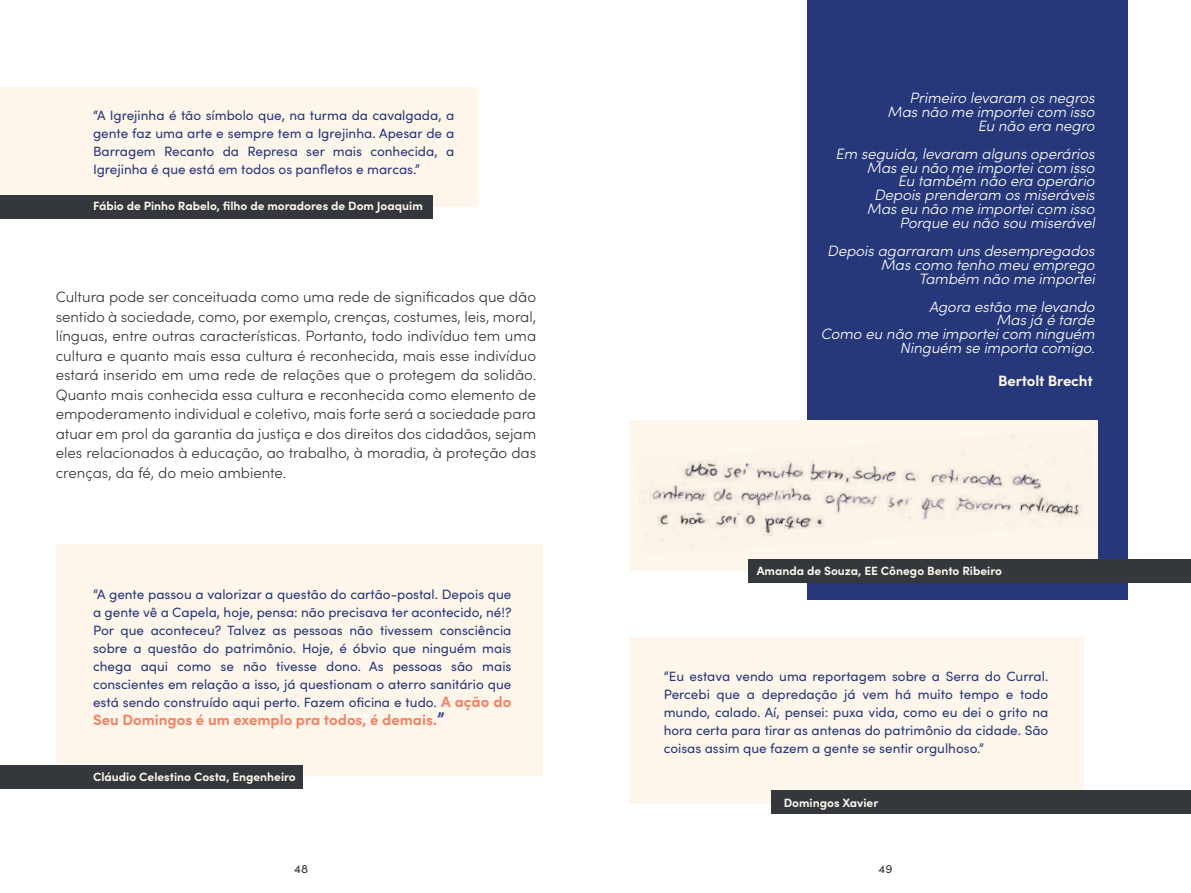
<style>
.page{position:relative;width:1191px;height:893px;background:#fff}
.page>*{position:absolute;margin:0;border:0;box-sizing:border-box;transform-origin:0 0}
.t1{font:300 15px/19.5px "Sofia Pro";color:#34383c;text-align:justify}
.t2{font:italic 300 15px/14px "Sofia Pro";letter-spacing:-.005em;color:#fff;text-align:right}
.t3{font:700 15px "Sofia Pro";color:#f48163}
.t4{font:700 15px "Sofia Pro";letter-spacing:-.01em;color:#fef6eb}
.t5{font:13.5px/18px "Sofia Pro";color:#263879;text-align:justify}
.t6{font:700 12px "Sofia Pro";color:#fef6eb}
.t7{font:12px "Sofia Pro";color:#34383c}
.s1{font-weight:700;font-size:15px;color:#f48163}
.s2{font-size:18px;color:#263879}
</style>
<div class="page">
<div style="left:56px;top:545px;width:486px;height:231px;background:#fef6eb"></div>
<div style="left:0;top:87px;width:477px;height:120px;background:#fef6eb"></div>
<div style="left:0;top:765px;width:302px;height:24px;background:#34383c"></div>
<div style="left:0;top:195px;width:432px;height:23px;background:#34383c"></div>
<div style="left:807px;top:0;width:320px;height:600px;background:#263879"></div>
<div style="left:630px;top:421px;width:467px;height:150px;background:#fef6eb"></div>
<div style="left:630px;top:637px;width:453px;height:167px;background:#fef6eb"></div>
<div style="left:771px;top:790px;width:420px;height:24px;background:#34383c"></div>
<div style="left:748px;top:559px;width:442px;height:24px;background:#34383c"></div>
<img style="left:642px;top:436px;width:441px;height:104px">
<p class="t5" style="left:93px;top:105px;width:363px">“A Igrejinha é tão símbolo que, na turma da cavalgada, a gente faz uma arte e sempre tem a Igrejinha. Apesar de a Barragem Recanto da Represa ser mais conhecida, a Igrejinha é que está em todos os panfletos e marcas.”</p>
<p class="t6" style="left:93px;top:197px;width:331px">Fábio de Pinho Rabelo, filho de moradores de Dom Joaquim</p>
<p class="t1" style="left:56px;top:286px;width:482px">Cultura pode ser conceituada como uma rede de significados que dão sentido à sociedade, como, por exemplo, crenças, costumes, leis, moral, línguas, entre outras características. Portanto, todo indivíduo tem uma cultura e quanto mais essa cultura é reconhecida, mais esse indivíduo estará inserido em uma rede de relações que o protegem da solidão.<br>Quanto mais conhecida essa cultura e reconhecida como elemento de empoderamento individual e coletivo, mais forte será a sociedade para atuar em prol da garantia da justiça e dos direitos dos cidadãos, sejam eles relacionados à educação, ao trabalho, à moradia, à proteção das crenças, da fé, do meio ambiente.</p>
<p class="t5" style="left:93px;top:585px;width:420px">“A gente passou a valorizar a questão do cartão-postal. Depois que a gente vê a Capela, hoje, pensa: não precisava ter acontecido, né!?<br>Por que aconteceu? Talvez as pessoas não tivessem consciência sobre a questão do patrimônio. Hoje, é óbvio que ninguém mais chega aqui como se não tivesse dono. As pessoas são mais conscientes em relação a isso, já questionam o aterro sanitário que está sendo construído aqui perto. Fazem oficina e tudo. <span class="s1">A ação do</span></p>
<p class="t3" style="left:93px;top:708px;width:353px">Seu Domingos é um exemplo pra todos, é demais.<span class="s2">”</span></p>
<p class="t6" style="left:93px;top:767px;width:204px">Cláudio Celestino Costa, Engenheiro</p>
<p class="t2" style="left:887px;top:90px;width:208px">Primeiro levaram os negros<br>Mas não me importei com isso<br>Eu não era negro</p>
<p class="t2" style="left:835px;top:146px;width:261px">Em seguida, levaram alguns operários<br>Mas eu não me importei com isso<br>Eu também não era operário<br>Depois prenderam os miseráveis<br>Mas eu não me importei com isso<br>Porque eu não sou miserável</p>
<p class="t2" style="left:827px;top:243px;width:269px">Depois agarraram uns desempregados<br>Mas como tenho meu emprego<br>Também não me importei</p>
<p class="t2" style="left:821px;top:298px;width:275px">Agora estão me levando<br>Mas já é tarde<br>Como eu não me importei com ninguém<br>Ninguém se importa comigo.</p>
<p class="t4" style="left:998px;top:369px;width:96px">Bertolt Brecht</p>
<p class="t6" style="left:756px;top:562px;width:247px">Amanda de Souza, EE Cônego Bento Ribeiro</p>
<p class="t5" style="left:663px;top:667px;width:386px">“Eu estava vendo uma reportagem sobre a Serra do Curral.<br>Percebi que a depredação já vem há muito tempo e todo mundo, calado. Aí, pensei: puxa vida, como eu dei o grito na hora certa para tirar as antenas do patrimônio da cidade. São coisas assim que fazem a gente se sentir orgulhoso.”</p>
<p class="t6" style="left:783px;top:793px;width:96px">Domingos Xavier</p>
<p class="t7" style="left:294px;top:860px;width:15px">48</p>
<p class="t7" style="left:878px;top:860px;width:15px">49</p>
</div>
